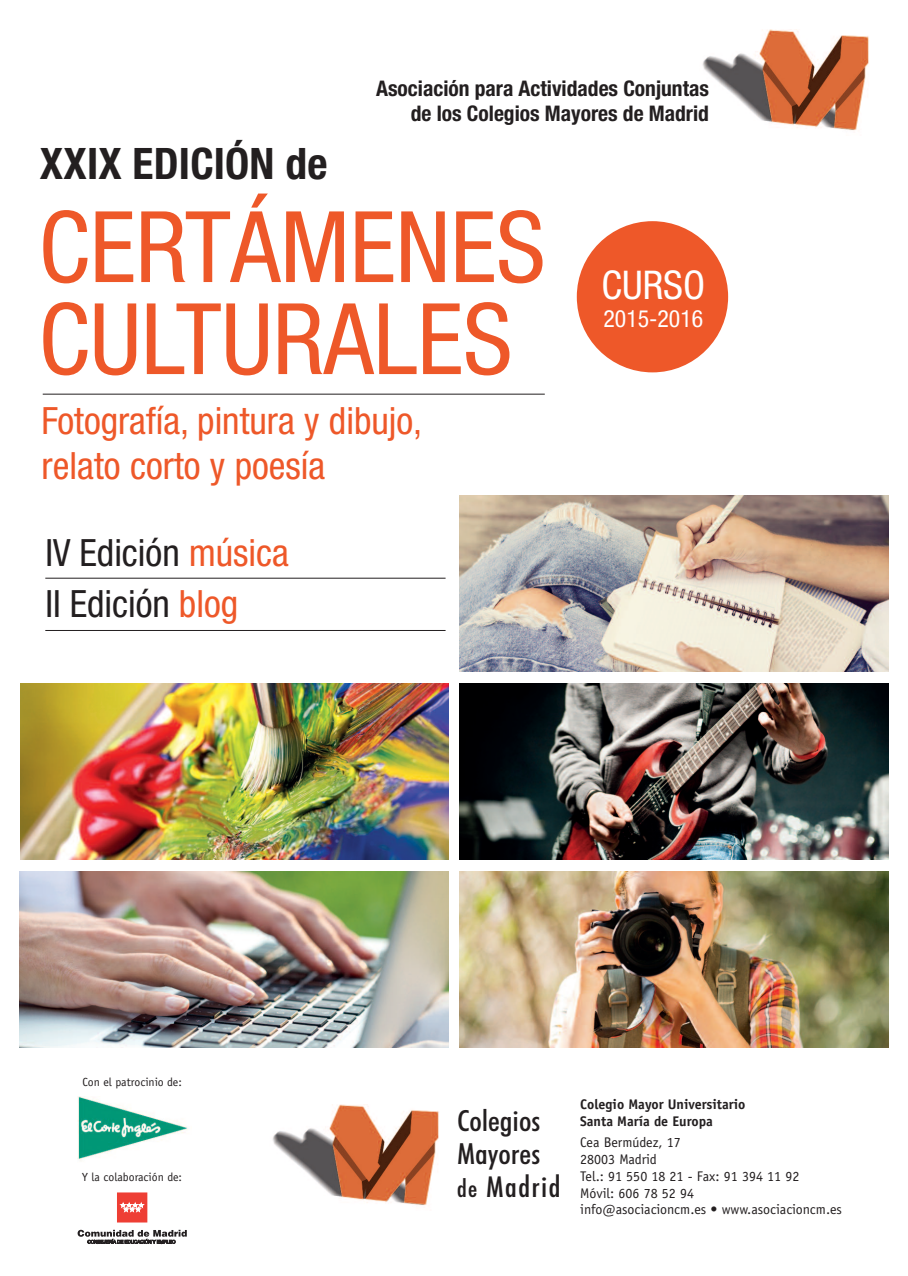
<style>
.page{position:relative;width:908px;height:1276px;background:#fff}
.page>*{position:absolute;margin:0;border:0;box-sizing:border-box;transform-origin:0 0}
.t1{font:condensed 98.8px/92px "Helvetica Neue";color:#ee5829}
.t2{font:700 condensed 43.4px "Helvetica Neue";letter-spacing:.005em;color:#231f20}
.t3{font:condensed 39.6px "Helvetica Neue";color:#fff}
.t4{font:condensed 37.6px/45.1px "Helvetica Neue";color:#ee5829}
.t5{font:condensed 37.6px/50.8px "Helvetica Neue";color:#231f20}
.t6{font:500 condensed 29.2px/33px "Futura BT";color:#231f20;scale:1.11 1}
.t7{font:condensed 27.3px "Futura";letter-spacing:.055em;color:#231f20;scale:1.11 1}
.t8{font:condensed 23.8px "Helvetica Neue";color:#fff}
.t9{font:700 condensed 21.5px/25.8px "Helvetica Neue";color:#231f20;text-align:right}
.t10{font:14px/16.8px "Officina Sans";color:#231f20}
.t11{font:700 14px/16.8px "Officina Sans";color:#231f20}
.t12{font:11.8px "Officina Sans";color:#231f20}
.s1{color:#ee5829}
.s2{font-size:22.8px}
</style>
<div class="page">
<hr style="left:43px;top:394px;width:501px;height:1px;background:#231f20">
<hr style="left:45px;top:630px;width:400px;height:1px;background:#231f20">
<hr style="left:45px;top:578px;width:400px;height:1px;background:#231f20">
<img style="left:272px;top:1104px;width:167px;height:102px">
<img style="left:702px;top:29px;width:167px;height:102px">
<img style="left:459px;top:495px;width:428px;height:176px">
<img style="left:459px;top:683px;width:428px;height:176px">
<img style="left:459px;top:871px;width:428px;height:176px">
<img style="left:20px;top:683px;width:428px;height:176px">
<img style="left:20px;top:871px;width:428px;height:176px">
<div style="left:118px;top:1193px;width:28px;height:28px;background:#ee3e34"></div>
<div style="left:117px;top:1192px;width:30px;height:30px;border:2px solid #ee3e34"></div>
<svg style="left:120px;top:1202px;width:24px;height:10px"></svg>
<svg style="left:78px;top:1229px;width:109px;height:14px"></svg>
<img style="left:78px;top:1096px;width:110px;height:65px">
<div style="left:576px;top:221px;width:151px;height:151px;background:#ee5829;border-radius:50%"></div>
<h2 class="t2" style="left:40px;top:148px;width:289px">XXIX EDICIÓN de</h2>
<h3 class="t9" style="left:376px;top:77px;width:334px">Asociación para Actividades Conjuntas de los Colegios Mayores de Madrid</h3>
<h1 class="t1" style="left:39px;top:209px;width:508px">CERTÁMENES<br>CULTURALES</h1>
<h3 class="t4" style="left:42px;top:401px;width:382px">Fotografía, pintura y dibujo, relato corto y poesía</h3>
<h3 class="t5" style="left:45px;top:531px;width:245px">IV Edición <span class="s1">música<br></span>II Edición <span class="s1">blog</span></h3>
<h3 class="t3" style="left:601px;top:270px;width:105px">CURSO</h3>
<h3 class="t8" style="left:603px;top:310px;width:101px">2015-2016</h3>
<p class="t12" style="left:82px;top:1077px;width:101px">Con el patrocinio de:</p>
<p class="t12" style="left:82px;top:1172px;width:101px">Y la colaboración de:</p>
<h3 class="t6" style="left:457px;top:1106px;width:76px">Colegios<br>Mayores</h3>
<h3 class="t7" style="left:457px;top:1174px;width:94px"><span class="s2">de</span> Madrid</h3>
<p class="t11" style="left:580px;top:1097px;width:167px">Colegio Mayor Universitario<br>Santa María de Europa</p>
<p class="t10" style="left:580px;top:1135px;width:263px">Cea Bermúdez, 17<br>28003 Madrid<br>Tel.: 91 550 18 21 - Fax: 91 394 11 92<br>Móvil: 606 78 52 94<br>info@asociacioncm.es • www.asociacioncm.es</p>
</div>
